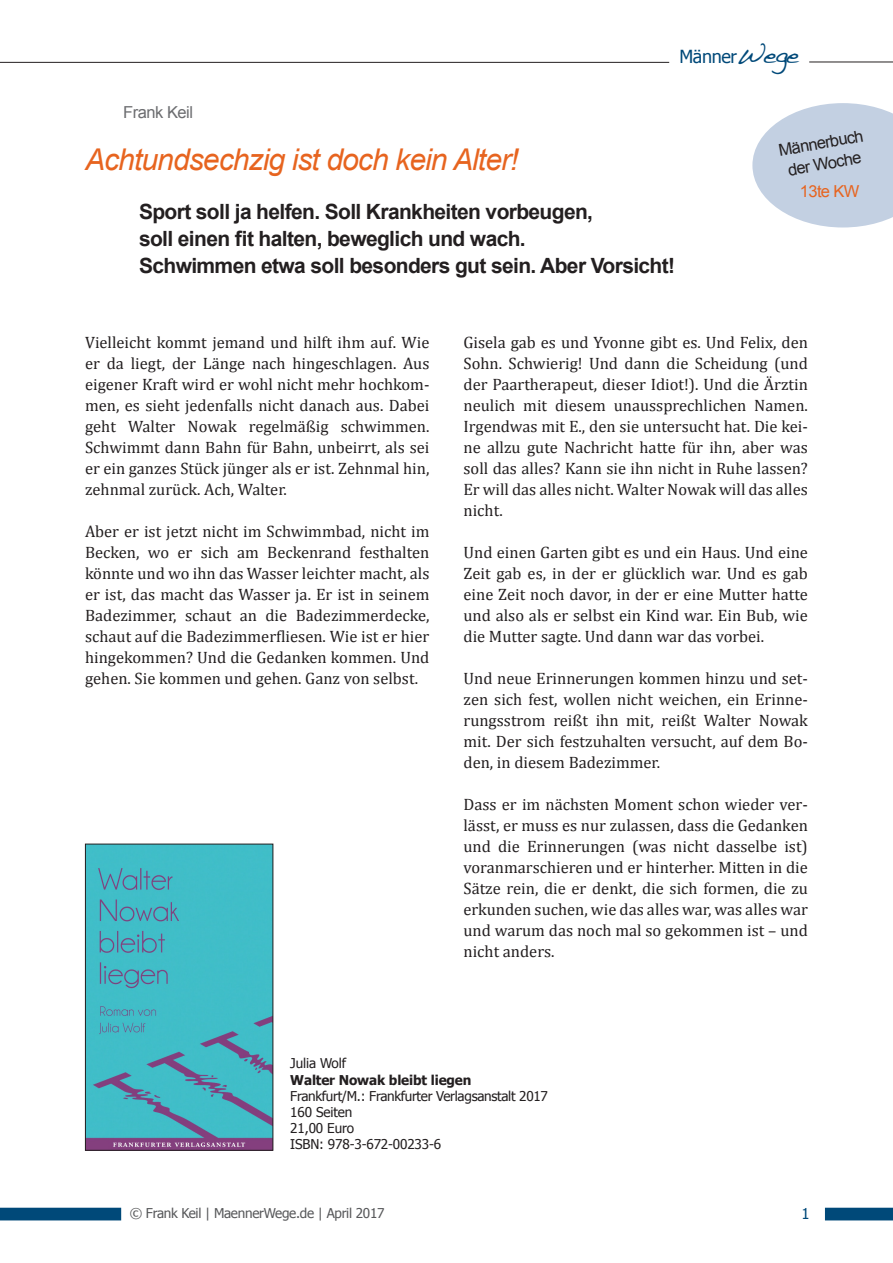
<style>
.page{position:relative;width:893px;height:1263px;background:#fff}
.page>*{position:absolute;margin:0;border:0;box-sizing:border-box;transform-origin:0 0}
.Titel{font:italic 30px "Arial";letter-spacing:-.03em;color:#e7641f}
.Titel-2{font:700 21px "Arial";letter-spacing:-.03em;color:#231f20}
.t1{font:18px "Tahoma";letter-spacing:-.02em;color:#004979}
.Lauftext_Cambria{font:16.5px/21px "Cambria";color:#231f20;text-align:justify}
.Autor_Thema{font:16.5px "Arial";color:#231f20}
.Autor_Thema-2{font:16.5px "Arial";letter-spacing:-.03em;color:#6c6d70}
.Autor_Thema-3{font:16.5px "Arial";letter-spacing:-.04em;color:#e7641f}
.t2{font:15px "Tahoma";color:#004979}
.t3{font:13.5px "Tahoma";letter-spacing:-.02em;color:#231f20}
.t4{font:13.5px "Tahoma";letter-spacing:-.02em;color:#57585a}
.t5{font:700 13.5px "Tahoma";letter-spacing:-.01em;color:#231f20}
.s1{font-family:"Handwriting Dakota";font-size:27px}
</style>
<div class="page">
<svg style="left:0;top:1208px;width:121px;height:12px"></svg>
<svg style="left:825px;top:1208px;width:68px;height:12px"></svg>
<hr style="left:809px;top:62px;width:84px;height:1px;background:#231f20">
<hr style="left:0;top:62px;width:669px;height:1px;background:#231f20">
<img style="left:87px;top:846px;width:184px;height:303px">
<div style="left:85px;top:844px;width:188px;height:307px;border:1px solid #231f20"></div>
<svg style="left:752px;top:103px;width:141px;height:124px"></svg>
<p class="t1" style="left:679px;top:45px;width:121px">Männer<span class="s1">Wege</span></p>
<p class="Autor_Thema-2" style="left:123px;top:102px;width:71px">Frank Keil</p>
<p class="Titel" style="left:85px;top:140px;width:435px">Achtundsechzig ist doch kein Alter!</p>
<p class="Titel-2" style="left:139px;top:197px;width:456px">Sport soll ja helfen. Soll Krankheiten vorbeugen,</p>
<p class="Titel-2" style="left:139px;top:224px;width:388px">soll einen fit halten, beweglich und wach.</p>
<p class="Titel-2" style="left:139px;top:251px;width:538px">Schwimmen etwa soll besonders gut sein. Aber Vorsicht!</p>
<p class="Autor_Thema" style="left:777px;top:140px;width:87px;rotate:-10deg">Männerbuch</p>
<p class="Autor_Thema" style="left:786px;top:159px;width:76px;rotate:-10deg">der Woche</p>
<p class="Autor_Thema-3" style="left:800px;top:180px;width:61px">13te KW</p>
<p class="Lauftext_Cambria" style="left:85px;top:331px;width:346px">Vielleicht kommt jemand und hilft ihm auf. Wie er da liegt, der Länge nach hingeschlagen. Aus eigener Kraft wird er wohl nicht mehr hochkom&shy;men, es sieht jedenfalls nicht danach aus. Dabei geht Walter Nowak regelmäßig schwimmen.<br>Schwimmt dann Bahn für Bahn, unbeirrt, als sei er ein ganzes Stück jünger als er ist. Zehnmal hin, zehnmal zurück. Ach, Walter.</p>
<p class="Lauftext_Cambria" style="left:85px;top:520px;width:346px">Aber er ist jetzt nicht im Schwimmbad, nicht im Becken, wo er sich am Beckenrand festhalten könnte und wo ihn das Wasser leichter macht, als er ist, das macht das Wasser ja. Er ist in seinem Badezimmer, schaut an die Badezimmerdecke, schaut auf die Badezimmerfliesen. Wie ist er hier hingekommen? Und die Gedanken kommen. Und gehen. Sie kommen und gehen. Ganz von selbst.</p>
<p class="Lauftext_Cambria" style="left:463px;top:331px;width:346px">Gisela gab es und Yvonne gibt es. Und Felix, den Sohn. Schwierig! Und dann die Scheidung (und der Paartherapeut, dieser Idiot!). Und die Ärztin neulich mit diesem unaussprechlichen Namen.<br>Irgendwas mit E., den sie untersucht hat. Die kei&shy;ne allzu gute Nachricht hatte für ihn, aber was soll das alles? Kann sie ihn nicht in Ruhe lassen?<br>Er will das alles nicht. Walter Nowak will das alles nicht.</p>
<p class="Lauftext_Cambria" style="left:463px;top:541px;width:346px">Und einen Garten gibt es und ein Haus. Und eine Zeit gab es, in der er glücklich war. Und es gab eine Zeit noch davor, in der er eine Mutter hatte und also als er selbst ein Kind war. Ein Bub, wie die Mutter sagte. Und dann war das vorbei.</p>
<p class="Lauftext_Cambria" style="left:463px;top:667px;width:346px">Und neue Erinnerungen kommen hinzu und set&shy;zen sich fest, wollen nicht weichen, ein Erinne&shy;rungsstrom reißt ihn mit, reißt Walter Nowak mit. Der sich festzuhalten versucht, auf dem Bo&shy;den, in diesem Badezimmer.</p>
<p class="Lauftext_Cambria" style="left:463px;top:793px;width:346px">Dass er im nächsten Moment schon wieder ver&shy;lässt, er muss es nur zulassen, dass die Gedanken und die Erinnerungen (was nicht dasselbe ist) voranmarschieren und er hinterher. Mitten in die Sätze rein, die er denkt, die sich formen, die zu erkunden suchen, wie das alles war, was alles war und warum das noch mal so gekommen ist – und nicht anders.</p>
<p class="t3" style="left:290px;top:1055px;width:57px">Julia Wolf</p>
<p class="t5" style="left:290px;top:1071px;width:183px">Walter Nowak bleibt liegen</p>
<p class="t3" style="left:290px;top:1087px;width:259px">Frankfurt/M.: Frankfurter Verlagsanstalt 2017</p>
<p class="t3" style="left:290px;top:1103px;width:64px">160 Seiten</p>
<p class="t3" style="left:290px;top:1120px;width:65px">21,00 Euro</p>
<p class="t3" style="left:290px;top:1136px;width:152px">ISBN: 978-3-672-00233-6</p>
<p class="t4" style="left:130px;top:1204px;width:256px">© Frank Keil | MaennerWege.de | April 2017</p>
<p class="t2" style="left:801px;top:1204px;width:10px">1</p>
</div>
